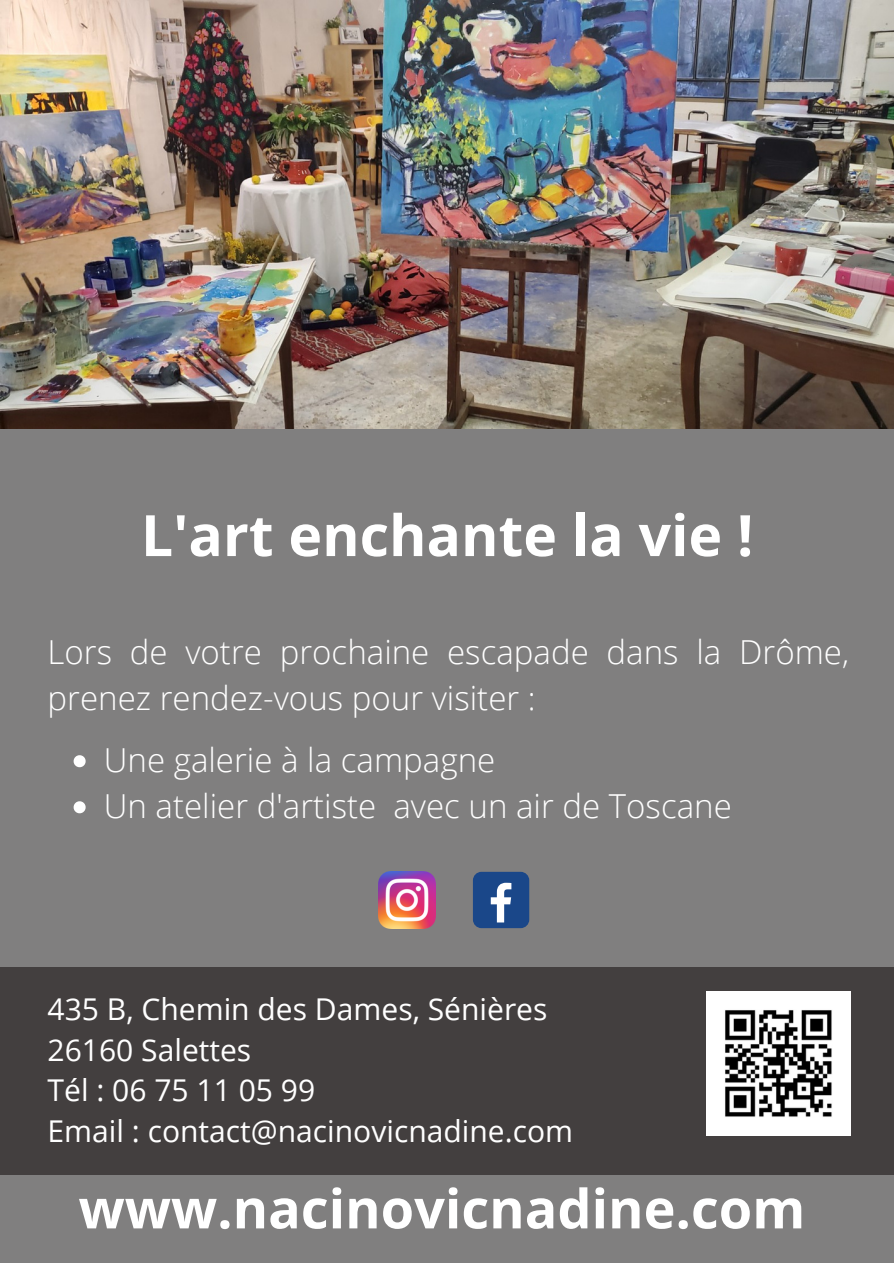
<style>
.page{position:relative;width:894px;height:1263px;background:#fff}
.page>*{position:absolute;margin:0;border:0;box-sizing:border-box;transform-origin:0 0}
.t1{font:700 57px "Open Sans";color:#fff}
.t2{font:700 54px "Open Sans";color:#fff}
.t3{font:300 33px/45.9px "Open Sans";color:#fff}
.t4{font:30px "Open Sans";color:#fff}
</style>
<div class="page">
<div style="left:0;top:0;width:893px;height:1262px;background:#807f7f"></div>
<img style="left:0;top:0;width:893px;height:428px">
<div style="left:0;top:967px;width:893px;height:207px;background:#433f3f"></div>
<img style="left:706px;top:991px;width:144px;height:144px">
<div style="left:473px;top:871px;width:56px;height:57px;background:#1a4789;border-radius:9px"></div>
<svg style="left:490px;top:882px;width:21px;height:40px"></svg>
<img style="left:378px;top:871px;width:57px;height:57px">
<svg style="left:74px;top:755px;width:12px;height:12px"></svg>
<svg style="left:74px;top:801px;width:12px;height:12px"></svg>
<p class="t1" style="left:141px;top:495px;width:613px">L'art enchante la vie !</p>
<p class="t3" style="left:48px;top:628px;width:802px">Lors de votre prochaine escapade dans la Drôme, prenez rendez-vous pour visiter :</p>
<p class="t3" style="left:104px;top:736px;width:393px">Une galerie à la campagne</p>
<p class="t3" style="left:104px;top:782px;width:629px">Un atelier d'artiste avec un air de Toscane</p>
<p class="t4" style="left:48px;top:988px;width:501px">435 B, Chemin des Dames, Sénières</p>
<p class="t4" style="left:48px;top:1028px;width:205px">26160 Salettes</p>
<p class="t4" style="left:48px;top:1069px;width:269px">Tél : 06 75 11 05 99</p>
<p class="t4" style="left:48px;top:1109px;width:527px">Email : contact@nacinovicnadine.com</p>
<p class="t2" style="left:78px;top:1170px;width:728px">www.nacinovicnadine.com</p>
</div>
